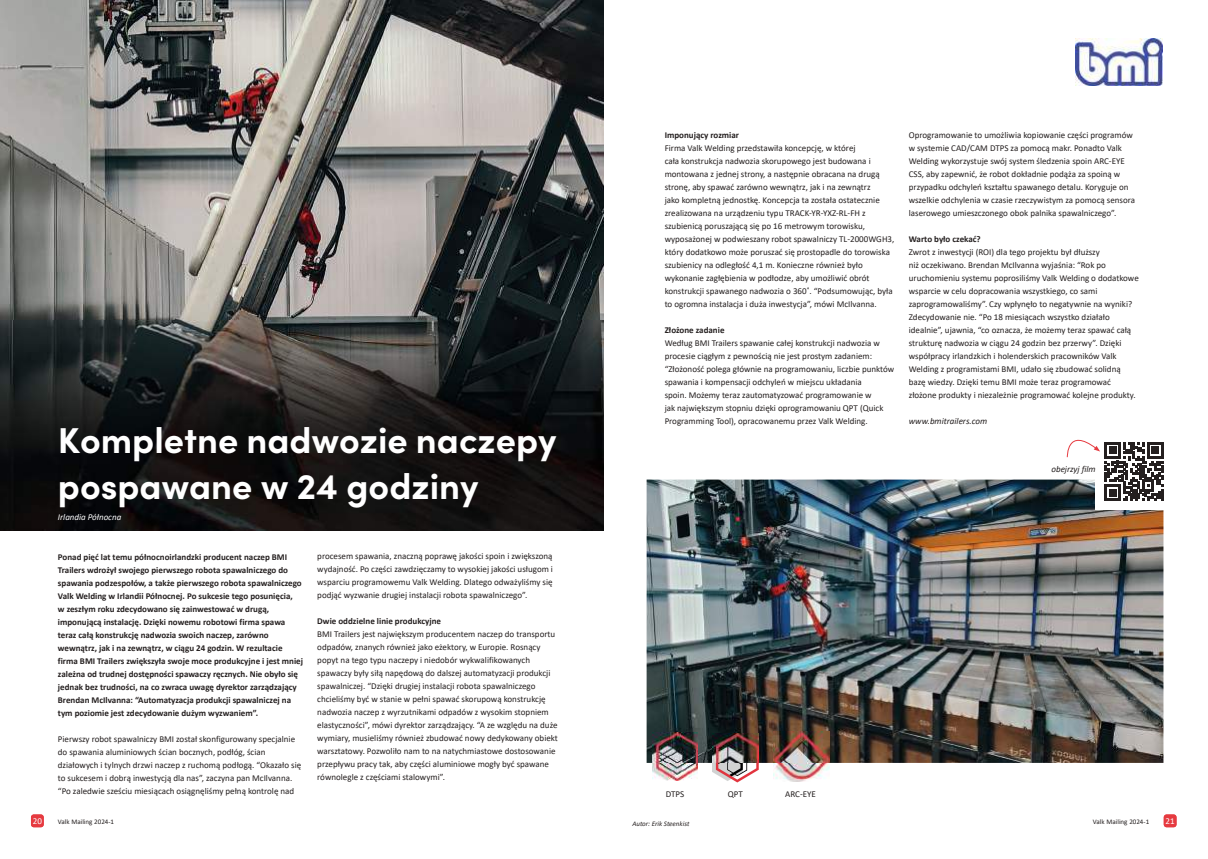
<style>
.page{position:relative;width:1208px;height:859px;background:#fff}
.page>*{position:absolute;margin:0;border:0;box-sizing:border-box;transform-origin:0 0}
.t1{font:700 36px/46px "Sofia Pro";color:#fff}
.t2{font:9px/13px "Calibri";color:#241f1f}
.t3{font:700 9px/13px "Calibri";color:#241f1f}
.t4{font:italic 9px "Calibri";color:#241f1f}
.t5{font:italic 9px "Calibri";color:#fff}
.t6{font:9px "Calibri";color:#fff}
.t7{font:7px "Calibri";color:#241f1f}
.t8{font:italic 7px "Calibri";color:#241f1f}
</style>
<div class="page">
<div style="left:31px;top:814px;width:13px;height:13px;background:#e63a40;border-radius:3px"></div>
<div style="left:1163px;top:814px;width:13px;height:13px;background:#e63a40;border-radius:3px"></div>
<img style="left:0;top:0;width:604px;height:321px">
<img style="left:0;top:321px;width:604px;height:209px">
<img style="left:646px;top:480px;width:517px;height:283px">
<img style="left:652px;top:733px;width:46px;height:48px">
<img style="left:774px;top:732px;width:55px;height:50px">
<img style="left:713px;top:734px;width:45px;height:49px">
<img style="left:1076px;top:38px;width:86px;height:47px">
<div style="left:1095px;top:433px;width:77px;height:77px;background:#fff"></div>
<svg style="left:1066px;top:439px;width:97px;height:62px"></svg>
<h1 class="t1" style="left:58px;top:415px;width:500px">Kompletne nadwozie naczepy pospawane w 24 godziny</h1>
<p class="t5" style="left:58px;top:511px;width:65px">Irlandia Północna</p>
<p class="t3" style="left:58px;top:550px;width:247px">Ponad pięć lat temu północnoirlandzki producent naczep BMI Trailers wdrożył swojego pierwszego robota spawalniczego do spawania podzespołów, a także pierwszego robota spawalniczego Valk Welding w Irlandii Północnej. Po sukcesie tego posunięcia,<br>w zeszłym roku zdecydowano się zainwestować w drugą, imponującą instalację. Dzięki nowemu robotowi firma spawa teraz całą konstrukcję nadwozia swoich naczep, zarówno wewnątrz, jak i na zewnątrz, w ciągu 24 godzin. W rezultacie firma BMI Trailers zwiększyła swoje moce produkcyjne i jest mniej zależna od trudnej dostępności spawaczy ręcznych. Nie obyło się jednak bez trudności, na co zwraca uwagę dyrektor zarządzający Brendan McIlvanna: “Automatyzacja produkcji spawalniczej na tym poziomie jest zdecydowanie dużym wyzwaniem”.</p>
<p class="t2" style="left:58px;top:732px;width:245px">Pierwszy robot spawalniczy BMI został skonfigurowany specjalnie do spawania aluminiowych ścian bocznych, podłóg, ścian działowych i tylnych drzwi naczep z ruchomą podłogą. “Okazało się to sukcesem i dobrą inwestycją dla nas”, zaczyna pan McIlvanna. “Po zaledwie sześciu miesiącach osiągnęliśmy pełną kontrolę nad</p>
<p class="t2" style="left:317px;top:550px;width:237px;text-align:justify">procesem spawania, znaczną poprawę jakości spoin i zwiększoną wydajność. Po części zawdzięczamy to wysokiej jakości usługom i wsparciu programowemu Valk Welding. Dlatego odważyliśmy się podjąć wyzwanie drugiej instalacji robota spawalniczego”.</p>
<p class="t3" style="left:317px;top:615px;width:125px">Dwie oddzielne linie produkcyjne</p>
<p class="t2" style="left:317px;top:628px;width:242px">BMI Trailers jest największym producentem naczep do transportu odpadów, znanych również jako eżektory, w Europie. Rosnący popyt na tego typu naczepy i niedobór wykwalifikowanych spawaczy były siłą napędową do dalszej automatyzacji produkcji spawalniczej. “Dzięki drugiej instalacji robota spawalniczego chcieliśmy być w stanie w pełni spawać skorupową konstrukcję nadwozia naczep z wyrzutnikami odpadów z wysokim stopniem elastyczności”, mówi dyrektor zarządzający. “A ze względu na duże wymiary, musieliśmy również zbudować nowy dedykowany obiekt warsztatowy. Pozwoliło nam to na natychmiastowe dostosowanie przepływu pracy tak, aby części aluminiowe mogły być spawane równolegle z częściami stalowymi”.</p>
<p class="t3" style="left:664px;top:129px;width:76px">Imponujący rozmiar</p>
<p class="t2" style="left:664px;top:142px;width:231px">Firma Valk Welding przedstawiła koncepcję, w której<br>cała konstrukcja nadwozia skorupowego jest budowana i montowana z jednej strony, a następnie obracana na drugą stronę, aby spawać zarówno wewnątrz, jak i na zewnątrz<br>jako kompletną jednostkę. Koncepcja ta została ostatecznie zrealizowana na urządzeniu typu TRACK-YR-YXZ-RL-FH z szubienicą poruszającą się po 16 metrowym torowisku, wyposażonej w podwieszany robot spawalniczy TL-2000WGH3, który dodatkowo może poruszać się prostopadle do torowiska szubienicy na odległość 4,1 m. Konieczne również było wykonanie zagłębienia w podłodze, aby umożliwić obrót konstrukcji spawanego nadwozia o 360˚. “Podsumowując, była to ogromna instalacja i duża inwestycja”, mówi McIlvanna.</p>
<p class="t3" style="left:664px;top:324px;width:61px">Złożone zadanie</p>
<p class="t2" style="left:664px;top:337px;width:231px">Według BMI Trailers spawanie całej konstrukcji nadwozia w procesie ciągłym z pewnością nie jest prostym zadaniem: “Złożoność polega głównie na programowaniu, liczbie punktów spawania i kompensacji odchyleń w miejscu układania<br>spoin. Możemy teraz zautomatyzować programowanie w<br>jak największym stopniu dzięki oprogramowaniu QPT (Quick Programming Tool), opracowanemu przez Valk Welding.</p>
<p class="t2" style="left:909px;top:129px;width:228px">Oprogramowanie to umożliwia kopiowanie części programów w systemie CAD/CAM DTPS za pomocą makr. Ponadto Valk Welding wykorzystuje swój system śledzenia spoin ARC-EYE CSS, aby zapewnić, że robot dokładnie podąża za spoiną w przypadku odchyleń kształtu spawanego detalu. Koryguje on wszelkie odchylenia w czasie rzeczywistym za pomocą sensora laserowego umieszczonego obok palnika spawalniczego”.</p>
<p class="t3" style="left:909px;top:233px;width:73px">Warto było czekać?</p>
<p class="t2" style="left:909px;top:246px;width:231px">Zwrot z inwestycji (ROI) dla tego projektu był dłuższy<br>niż oczekiwano. Brendan McIlvanna wyjaśnia: “Rok po uruchomieniu systemu poprosiliśmy Valk Welding o dodatkowe wsparcie w celu dopracowania wszystkiego, co sami zaprogramowaliśmy”. Czy wpłynęło to negatywnie na wyniki?<br>Zdecydowanie nie. “Po 18 miesiącach wszystko działało idealnie”, ujawnia, “co oznacza, że możemy teraz spawać całą strukturę nadwozia w ciągu 24 godzin bez przerwy”. Dzięki współpracy irlandzkich i holenderskich pracowników Valk Welding z programistami BMI, udało się zbudować solidną bazę wiedzy. Dzięki temu BMI może teraz programować złożone produkty i niezależnie programować kolejne produkty.</p>
<p class="t4" style="left:909px;top:415px;width:80px">www.bmitrailers.com</p>
<p class="t4" style="left:1051px;top:462px;width:45px">obejrzyj film</p>
<p class="t2" style="left:665px;top:787px;width:20px">DTPS</p>
<p class="t2" style="left:728px;top:787px;width:17px">QPT</p>
<p class="t2" style="left:785px;top:787px;width:32px">ARC-EYE</p>
<p class="t6" style="left:33px;top:815px;width:11px">20</p>
<p class="t7" style="left:58px;top:817px;width:58px">Valk Mailing 2024-1</p>
<p class="t7" style="left:1093px;top:817px;width:58px">Valk Mailing 2024-1</p>
<p class="t6" style="left:1165px;top:815px;width:11px">21</p>
<p class="t8" style="left:632px;top:819px;width:58px">Autor: Erik Steenkist</p>
</div>
